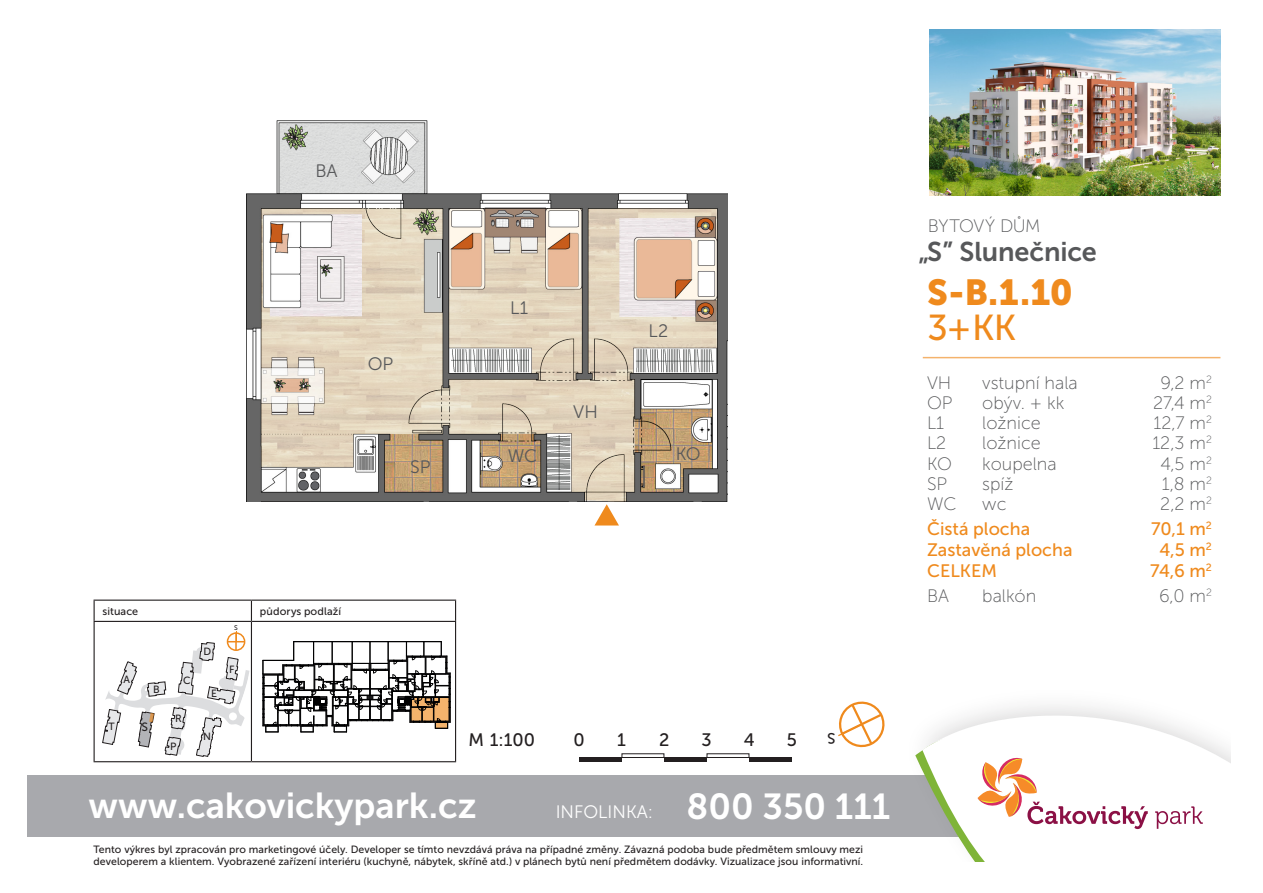
<style>
.page{position:relative;width:1263px;height:893px;background:#fff}
.page>*{position:absolute;margin:0;border:0;box-sizing:border-box;transform-origin:0 0}
.t1{font:36px "Museo Sans 700";color:#fff}
.Byt_nazev{font:36px "Museo Sans 900";color:#ef8a1d}
.Byt_velikost{font:36px "Museo Sans 500";color:#ef8a1d}
.t2{font:27px "Museo Sans 700";letter-spacing:-.005em;color:#57585a}
.Byt_TAB_L{font:18px "Museo Sans 100";color:#57585a}
.Byt_TAB_m{font:18px "Museo Sans 100";color:#57585a}
.Byt_TAB_celkem{font:18px "Museo Sans 500";color:#ef8a1d}
.t3{font:18px "Museo Sans 300";color:#fff}
.Byt_TAB_m_celkem{font:18px "Museo Sans 500";color:#ef8a1d}
.t4{font:18px "Museo Sans 500";color:#231f20}
.Pokoje_01{font:18px "Museo Sans 300";letter-spacing:-.005em;color:#57585a}
.Byt_TAB_L-2{font:18px "Museo Sans 100";letter-spacing:-.03em;color:#57585a}
.Pokoje_02{font:18px "Museo Sans 300";color:#57585a}
.t5{font:12px "Museo Sans 500";color:#231f20}
.t6{font:10.8px "Museo Sans 500";letter-spacing:.01em;color:#231f20}
.t7{font:10.5px/12.6px "Museo Sans 500";letter-spacing:.005em;color:#231f20}
.t8{font:6.75px "Museo Sans 500";color:#231f20}
.s1{font-family:"Museo Sans 700";font-size:36px}
</style>
<div class="page">
<div style="left:27px;top:775px;width:938px;height:61px;background:#a8a9ad"></div>
<svg style="left:952px;top:709px;width:213px;height:5px"></svg>
<svg style="left:930px;top:714px;width:267px;height:148px"></svg>
<svg style="left:915px;top:726px;width:316px;height:135px"></svg>
<hr style="left:94px;top:600px;width:157px;height:1px;background:#231f20">
<svg style="left:94px;top:601px;width:1px;height:20px"></svg>
<hr style="left:251px;top:600px;width:205px;height:1px;background:#231f20">
<svg style="left:251px;top:601px;width:1px;height:20px"></svg>
<svg style="left:455px;top:601px;width:1px;height:20px"></svg>
<hr style="left:94px;top:621px;width:157px;height:1px;background:#231f20">
<hr style="left:94px;top:622px;width:1px;height:139px;background:#231f20">
<hr style="left:251px;top:621px;width:205px;height:1px;background:#231f20">
<hr style="left:251px;top:622px;width:1px;height:139px;background:#231f20">
<hr style="left:455px;top:622px;width:1px;height:139px;background:#231f20">
<hr style="left:94px;top:761px;width:157px;height:1px;background:#231f20">
<hr style="left:251px;top:761px;width:205px;height:1px;background:#231f20">
<hr style="left:923px;top:357px;width:297px;height:1px;background:#ef8a1d">
<img style="left:929px;top:30px;width:291px;height:165px">
<svg style="left:263px;top:641px;width:188px;height:92px"></svg>
<img style="left:247px;top:120px;width:480px;height:381px">
<svg style="left:102px;top:631px;width:148px;height:126px"></svg>
<hr style="left:579px;top:757px;width:43px;height:4px;background:#231f20">
<hr style="left:664px;top:758px;width:43px;height:4px;background:#231f20">
<hr style="left:749px;top:758px;width:43px;height:4px;background:#231f20">
<div style="left:622px;top:753px;width:42px;height:5px;border:1px solid #231f20"></div>
<div style="left:707px;top:753px;width:42px;height:5px;border:1px solid #231f20"></div>
<svg style="left:595px;top:504px;width:24px;height:21px"></svg>
<svg style="left:838px;top:701px;width:47px;height:47px"></svg>
<p class="Pokoje_01" style="left:316px;top:161px;width:24px">BA</p>
<p class="Pokoje_01" style="left:368px;top:355px;width:27px">OP</p>
<p class="Pokoje_01" style="left:410px;top:457px;width:22px">SP</p>
<p class="Pokoje_01" style="left:510px;top:298px;width:19px">L1</p>
<p class="Pokoje_02" style="left:508px;top:446px;width:31px">WC</p>
<p class="Pokoje_01" style="left:573px;top:402px;width:26px">VH</p>
<p class="Pokoje_01" style="left:649px;top:321px;width:21px">L2</p>
<p class="Pokoje_02" style="left:676px;top:444px;width:27px">KO</p>
<p class="t6" style="left:103px;top:605px;width:37px">situace</p>
<p class="t6" style="left:260px;top:605px;width:83px">půdorys podlaží</p>
<p class="t8" style="left:234px;top:624px;width:5px">S</p>
<p class="t7" style="left:123px;top:673px;width:8px">A</p>
<p class="t7" style="left:108px;top:720px;width:8px">T</p>
<p class="t7" style="left:153px;top:683px;width:8px">B</p>
<p class="t5" style="left:141px;top:720px;width:8px">S</p>
<p class="t7" style="left:183px;top:674px;width:9px">C</p>
<p class="t7" style="left:175px;top:712px;width:8px">R</p>
<p class="t7" style="left:170px;top:740px;width:8px">P</p>
<p class="t7" style="left:203px;top:645px;width:9px">D</p>
<p class="t7" style="left:211px;top:687px;width:7px">E</p>
<p class="t7" style="left:229px;top:663px;width:7px">F</p>
<p class="t7" style="left:203px;top:730px;width:9px">N</p>
<p class="t4" style="left:469px;top:730px;width:68px">M 1:100</p>
<p class="t4" style="left:573px;top:730px;width:13px">0</p>
<p class="t4" style="left:617px;top:730px;width:10px">1</p>
<p class="t4" style="left:659px;top:730px;width:12px">2</p>
<p class="t4" style="left:702px;top:730px;width:12px">3</p>
<p class="t4" style="left:744px;top:730px;width:12px">4</p>
<p class="t4" style="left:787px;top:730px;width:12px">5</p>
<h1 class="t1" style="left:89px;top:786px;width:389px">www.cakovickypark.cz</h1>
<h3 class="t3" style="left:556px;top:802px;width:336px">INFOLINKA: <span class="s1">800 350 111</span></h3>
<p class="t7" style="left:94px;top:843px;width:771px">Tento výkres byl zpracován pro marketingové účely. Developer se tímto nevzdává práva na případné změny. Závazná podoba bude předmětem smlouvy mezi developerem a klientem. Vyobrazené zařízení interiéru (kuchyně, nábytek, skříně atd.) v plánech bytů není předmětem dodávky. Vizualizace jsou informativní.</p>
<h3 class="Byt_TAB_L-2" style="left:928px;top:216px;width:114px">BYTOVÝ DŮM</h3>
<h2 class="t2" style="left:918px;top:237px;width:180px">„S” Slunečnice</h2>
<p class="Byt_nazev" style="left:927px;top:272px;width:147px">S-B.1.10</p>
<p class="Byt_velikost" style="left:927px;top:308px;width:90px">3+ KK</p>
<p class="Byt_TAB_L" style="left:927px;top:373px;width:26px">VH</p>
<p class="Byt_TAB_L" style="left:982px;top:373px;width:97px">vstupní hala</p>
<p class="Byt_TAB_m" style="left:1160px;top:373px;width:53px">9,2 m<sup>2</sup></p>
<p class="Byt_TAB_L" style="left:927px;top:393px;width:27px">OP</p>
<p class="Byt_TAB_L" style="left:982px;top:393px;width:84px">obýv. + kk</p>
<p class="Byt_TAB_m" style="left:1153px;top:393px;width:60px">27,4 m<sup>2</sup></p>
<p class="Byt_TAB_L" style="left:927px;top:413px;width:19px">L1</p>
<p class="Byt_TAB_L" style="left:982px;top:413px;width:60px">ložnice</p>
<p class="Byt_TAB_m" style="left:1153px;top:413px;width:60px">12,7 m<sup>2</sup></p>
<p class="Byt_TAB_L" style="left:927px;top:434px;width:21px">L2</p>
<p class="Byt_TAB_L" style="left:982px;top:434px;width:60px">ložnice</p>
<p class="Byt_TAB_m" style="left:1152px;top:434px;width:61px">12,3 m<sup>2</sup></p>
<p class="Byt_TAB_L" style="left:927px;top:454px;width:27px">KO</p>
<p class="Byt_TAB_L" style="left:982px;top:454px;width:76px">koupelna</p>
<p class="Byt_TAB_m" style="left:1160px;top:454px;width:53px">4,5 m<sup>2</sup></p>
<p class="Byt_TAB_L" style="left:927px;top:474px;width:22px">SP</p>
<p class="Byt_TAB_L" style="left:982px;top:474px;width:33px">spíž</p>
<p class="Byt_TAB_m" style="left:1162px;top:474px;width:52px">1,8 m<sup>2</sup></p>
<p class="Byt_TAB_L" style="left:927px;top:495px;width:31px">WC</p>
<p class="Byt_TAB_L" style="left:982px;top:495px;width:26px">wc</p>
<p class="Byt_TAB_m" style="left:1160px;top:495px;width:53px">2,2 m<sup>2</sup></p>
<p class="Byt_TAB_celkem" style="left:927px;top:519px;width:105px">Čistá plocha</p>
<p class="Byt_TAB_m_celkem" style="left:1151px;top:519px;width:62px">70,1 m<sup>2</sup></p>
<p class="Byt_TAB_celkem" style="left:927px;top:540px;width:147px">Zastavěná plocha</p>
<p class="Byt_TAB_m_celkem" style="left:1159px;top:540px;width:54px">4,5 m<sup>2</sup></p>
<p class="Byt_TAB_celkem" style="left:927px;top:561px;width:71px">CELKEM</p>
<p class="Byt_TAB_m_celkem" style="left:1150px;top:561px;width:63px">74,6 m<sup>2</sup></p>
<p class="Byt_TAB_L" style="left:927px;top:586px;width:24px">BA</p>
<p class="Byt_TAB_L" style="left:982px;top:586px;width:55px">balkón</p>
<p class="Byt_TAB_m" style="left:1159px;top:586px;width:54px">6,0 m<sup>2</sup></p>
</div>
